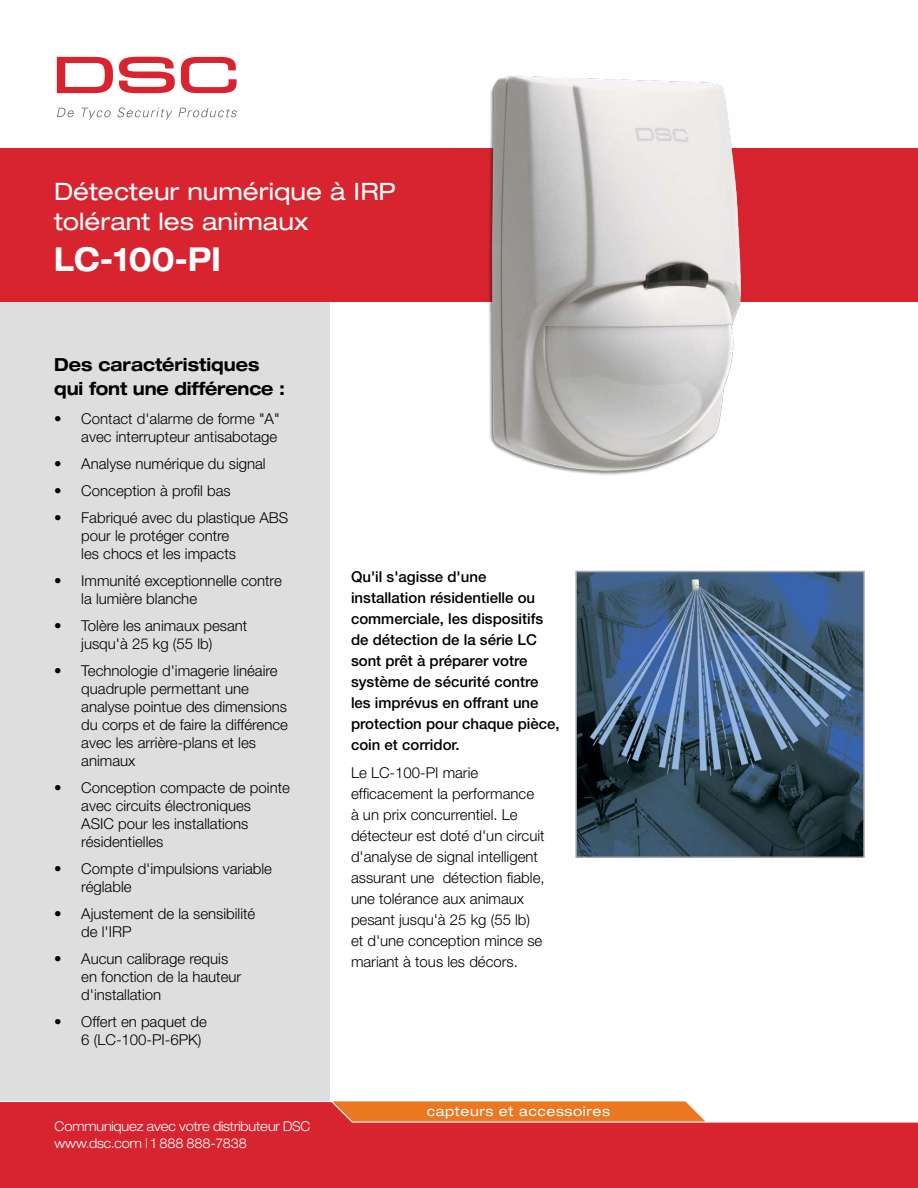
<style>
.page{position:relative;width:918px;height:1188px;background:#fff}
.page>*{position:absolute;margin:0;border:0;box-sizing:border-box;transform-origin:0 0}
.t1{font:700 expanded 33px "Helvetica Neue LT Std";color:#fff;scale:.85 1}
.t2{font:expanded 24px/30px "Helvetica Neue LT Pro";color:#fff}
.t3{font:700 expanded 18px/24px "Helvetica Neue LT Std";color:#000;scale:.9 1}
.t4{font:300 15px/18px "Helvetica Neue LT Std";color:#000}
.t5{font:300 15px/21px "Helvetica Neue LT Pro";color:#000}
.t6{font:500 15px/21px "Helvetica Neue LT Pro";color:#000}
.t7{font:300 expanded 13.5px/16.5px "Helvetica Neue LT Pro";letter-spacing:-.01em;color:#fff;scale:.9 1}
.t8{font:expanded 13.5px "Helvetica Neue LT Pro";letter-spacing:.04em;color:#fff}
</style>
<div class="page">
<div style="left:0;top:162px;width:329px;height:1026px;background:#dededf"></div>
<div style="left:0;top:148px;width:918px;height:154px;background:#d7242f"></div>
<svg style="left:0;top:1100px;width:918px;height:88px;background:#db3d3e"></svg>
<svg style="left:57px;top:57px;width:56px;height:36px"></svg>
<svg style="left:119px;top:57px;width:56px;height:36px"></svg>
<svg style="left:181px;top:57px;width:56px;height:36px"></svg>
<svg style="left:57px;top:108px;width:17px;height:9px"></svg>
<svg style="left:81px;top:108px;width:30px;height:12px"></svg>
<svg style="left:117px;top:107px;width:55px;height:13px"></svg>
<svg style="left:178px;top:108px;width:59px;height:9px"></svg>
<img style="left:578px;top:574px;width:284px;height:281px">
<div style="left:575px;top:571px;width:290px;height:287px;border:2px solid #a5a6a7"></div>
<img style="left:489px;top:75px;width:253px;height:400px">
<h2 class="t2" style="left:54px;top:176px;width:343px">Détecteur numérique à IRP tolérant les animaux</h2>
<h1 class="t1" style="left:54px;top:239px;width:198px">LC-100-PI</h1>
<p class="t3" style="left:54px;top:352px;width:258px">Des caractéristiques qui font une différence :</p>
<p class="t4" style="left:54px;top:410px;width:227px;text-align:right">• Contact d'alarme de forme "A" avec interrupteur antisabotage</p>
<p class="t4" style="left:54px;top:455px;width:213px">• Analyse numérique du signal</p>
<p class="t4" style="left:54px;top:482px;width:178px">• Conception à profil bas</p>
<p class="t4" style="left:81px;top:509px;width:209px;text-indent:-27px">• Fabriqué avec du plastique ABS pour le protéger contre<br>les chocs et les impacts</p>
<p class="t4" style="left:81px;top:572px;width:202px;text-indent:-27px">• Immunité exceptionnelle contre la lumière blanche</p>
<p class="t4" style="left:54px;top:617px;width:195px;text-align:center">• Tolère les animaux pesant jusqu'à 25 kg (55 lb)</p>
<p class="t4" style="left:81px;top:662px;width:208px;text-indent:-27px">• Technologie d'imagerie linéaire quadruple permettant une analyse pointue des dimensions du corps et de faire la différence avec les arrière-plans et les animaux</p>
<p class="t4" style="left:81px;top:779px;width:210px;text-indent:-27px">• Conception compacte de pointe avec circuits électroniques<br>ASIC pour les installations résidentielles</p>
<p class="t4" style="left:81px;top:860px;width:192px;text-indent:-27px">• Compte d'impulsions variable réglable</p>
<p class="t4" style="left:81px;top:905px;width:176px;text-indent:-27px">• Ajustement de la sensibilité de l'IRP</p>
<p class="t4" style="left:81px;top:950px;width:162px;text-indent:-27px">• Aucun calibrage requis en fonction de la hauteur d'installation</p>
<p class="t4" style="left:81px;top:1013px;width:127px;text-indent:-27px">• Offert en paquet de<br>6 (LC-100-PI-6PK)</p>
<p class="t7" style="left:55px;top:1118px;width:286px">Communiquez avec votre distributeur DSC www.dsc.com | 1 888 888-7838</p>
<p class="t6" style="left:351px;top:566px;width:210px">Qu'il s'agisse d'une installation résidentielle ou commerciale, les dispositifs de détection de la série LC sont prêt à préparer votre système de sécurité contre les imprévus en offrant une protection pour chaque pièce, coin et corridor.</p>
<p class="t5" style="left:351px;top:762px;width:195px">Le LC-100-PI marie efficacement la performance à un prix concurrentiel. Le détecteur est doté d'un circuit d'analyse de signal intelligent assurant une détection fiable, une tolérance aux animaux pesant jusqu'à 25 kg (55 lb) et d'une conception mince se mariant à tous les décors.</p>
<p class="t8" style="left:427px;top:1103px;width:185px">capteurs et accessoires</p>
</div>
